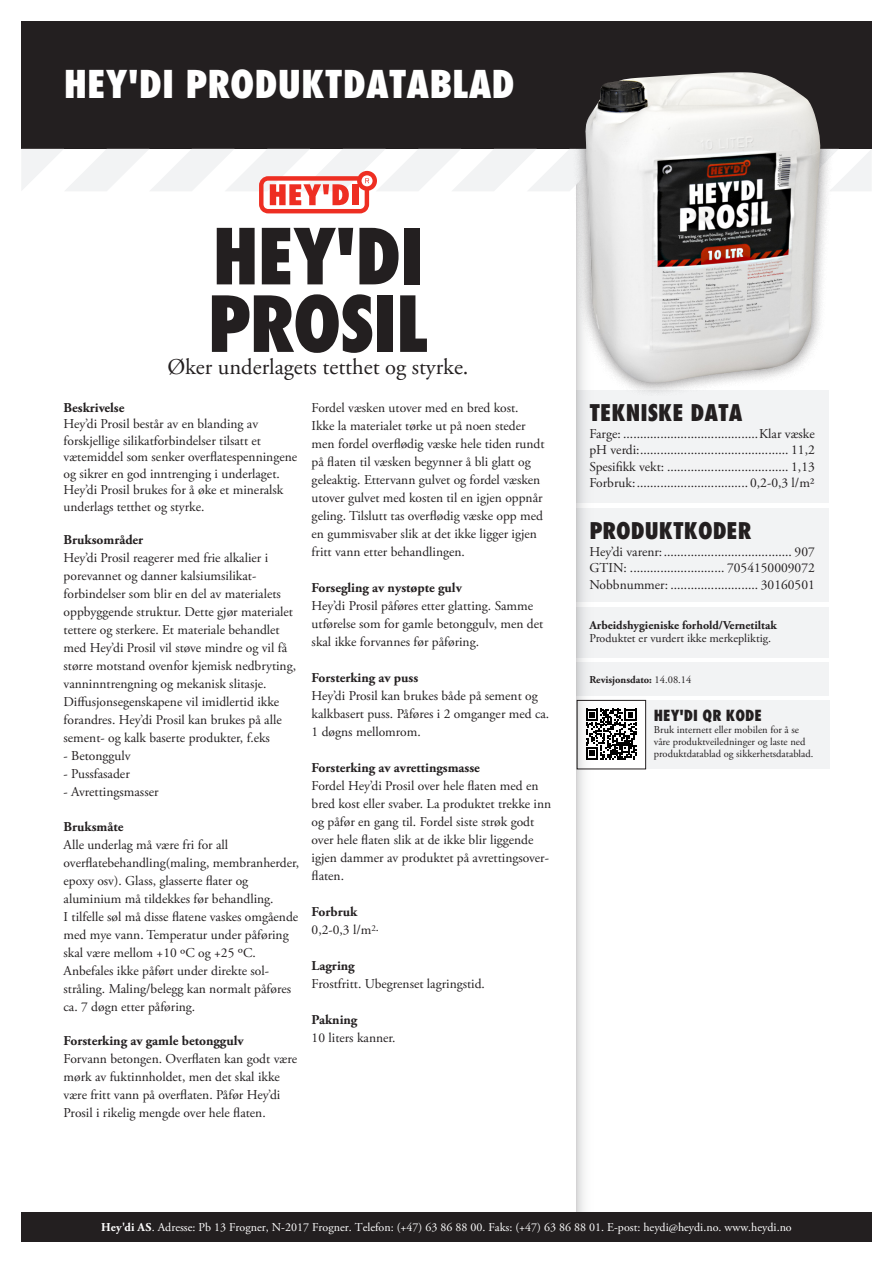
<style>
.page{position:relative;width:893px;height:1263px;background:#fff}
.page>*{position:absolute;margin:0;border:0;box-sizing:border-box;transform-origin:0 0}
.t1{font:800 condensed 75px/67.5px "Futura";letter-spacing:-.025em;color:#231f20}
.t2{font:800 condensed 37.5px "Futura";color:#fff}
.t3{font:22.5px "Adobe Garamond Pro";color:#231f20}
.t4{font:800 condensed 22.5px "Futura";color:#231f20}
.t5{font:800 condensed 15px "Futura";color:#231f20}
.t6{font:13.5px/18px "Adobe Garamond Pro";color:#231f20}
.t7{font:700 13.5px "Adobe Garamond Pro";color:#231f20}
.t8{font:12px "Adobe Garamond Pro";color:#fff}
.t9{font:700 12px "Adobe Garamond Pro";color:#231f20}
.t10{font:12px "Adobe Garamond Pro";color:#231f20}
.t11{font:10.5px/12px "Adobe Garamond Pro";color:#231f20}
.t12{font:700 10.5px "Adobe Garamond Pro";color:#231f20}
.s1{font-weight:400}
.s2{font-weight:700}
</style>
<div class="page">
<div style="left:21px;top:21px;width:851px;height:128px;background:#231f20"></div>
<div style="left:21px;top:1212px;width:851px;height:30px;background:#231f20"></div>
<div style="left:577px;top:700px;width:69px;height:69px;border:1px solid #231f20"></div>
<div style="left:646px;top:700px;width:183px;height:69px;background:#f2f3f4"></div>
<svg style="left:598px;top:709px;width:39px;height:51px"></svg>
<div style="left:577px;top:663px;width:252px;height:33px;background:#f2f3f4"></div>
<div style="left:577px;top:390px;width:252px;height:113px;background:#f2f3f4"></div>
<div style="left:577px;top:508px;width:252px;height:94px;background:#f2f3f4"></div>
<div style="left:577px;top:607px;width:252px;height:51px;background:#f2f3f4"></div>
<svg style="left:577px;top:396px;width:21px;height:816px"></svg>
<svg style="left:22px;top:149px;width:849px;height:64px"></svg>
<div style="left:570px;top:57px;width:263px;height:339px;background:#231f20;opacity:.5"></div>
<img style="left:585px;top:72px;width:236px;height:311px">
<p class="t2" style="left:64px;top:60px;width:452px">HEY'DI PRODUKTDATABLAD</p>
<p class="t1" style="left:207px;top:222px;width:223px">HEY'DI<br>PROSIL</p>
<p class="t3" style="left:167px;top:354px;width:303px">Øker underlagets tetthet og styrke.</p>
<p class="t7" style="left:64px;top:400px;width:62px">Beskrivelse</p>
<p class="t6" style="left:64px;top:416px;width:196px">Hey’di Prosil består av en blanding av</p>
<p class="t6" style="left:64px;top:432px;width:199px">forskjellige silikatforbindelser tilsatt et</p>
<p class="t6" style="left:64px;top:449px;width:235px;line-height:16.5px">vætemiddel som senker overflatespenningene og sikrer en god inntrenging i underlaget.<br>Hey’di Prosil brukes for å øke et mineralsk underlags tetthet og styrke.</p>
<p class="t7" style="left:64px;top:532px;width:81px">Bruksområder</p>
<p class="t6" style="left:64px;top:549px;width:206px">Hey’di Prosil reagerer med frie alkalier i porevannet og danner kalsiumsilikat-</p>
<p class="t6" style="left:64px;top:585px;width:234px">forbindelser som blir en del av materialets oppbyggende struktur. Dette gjør materialet tettere og sterkere. Et materiale behandlet med Hey’di Prosil vil støve mindre og vil få større motstand ovenfor kjemisk nedbryting, vanninntrengning og mekanisk slitasje.</p>
<p class="t6" style="left:64px;top:693px;width:220px">Diffusjonsegenskapene vil imidlertid ikke forandres. Hey’di Prosil kan brukes på alle sement- og kalk baserte produkter, f.eks</p>
<p class="t6" style="left:64px;top:747px;width:69px">- Betonggulv</p>
<p class="t6" style="left:64px;top:765px;width:68px">- Pussfasader</p>
<p class="t6" style="left:64px;top:783px;width:96px">- Avrettingsmasser</p>
<p class="t7" style="left:64px;top:818px;width:61px">Bruksmåte</p>
<p class="t6" style="left:64px;top:836px;width:237px">Alle underlag må være fri for all overflatebehandling(maling, membranherder, epoxy osv). Glass, glasserte flater og</p>
<p class="t6" style="left:64px;top:890px;width:212px">aluminium må tildekkes før behandling.</p>
<p class="t6" style="left:64px;top:908px;width:236px">I tilfelle søl må disse flatene vaskes omgående med mye vann. Temperatur under påføring skal være mellom +10 ºC og +25 oC.</p>
<p class="t6" style="left:64px;top:962px;width:229px">Anbefales ikke påført under direkte sol&shy;stråling. Maling/belegg kan normalt påføres ca. 7 døgn etter påføring.</p>
<p class="t7" style="left:64px;top:1033px;width:182px">Forsterking av gamle betonggulv</p>
<p class="t6" style="left:64px;top:1050px;width:235px">Forvann betongen. Overflaten kan godt være mørk av fuktinnholdet, men det skal ikke være fritt vann på overflaten. Påfør Hey’di Prosil i rikelig mengde over hele flaten.</p>
<p class="t6" style="left:312px;top:399px;width:234px">Fordel væsken utover med en bred kost.<br>Ikke la materialet tørke ut på noen steder men fordel overflødig væske hele tiden rundt på flaten til væsken begynner å bli glatt og geleaktig. Ettervann gulvet og fordel væsken utover gulvet med kosten til en igjen oppnår geling. Tilslutt tas overflødig væske opp med en gummisvaber slik at det ikke ligger igjen fritt vann etter behandlingen.</p>
<p class="t7" style="left:312px;top:580px;width:152px">Forsegling av nystøpte gulv</p>
<p class="t6" style="left:312px;top:597px;width:233px">Hey’di Prosil påføres etter glatting. Samme utførelse som for gamle betonggulv, men det skal ikke forvannes før påføring.</p>
<p class="t7" style="left:312px;top:670px;width:108px">Forsterking av puss</p>
<p class="t6" style="left:312px;top:687px;width:239px">Hey’di Prosil kan brukes både på sement og kalkbasert puss. Påføres i 2 omganger med ca.<br>1 døgns mellomrom.</p>
<p class="t7" style="left:312px;top:760px;width:170px">Forsterking av avrettingsmasse</p>
<p class="t6" style="left:312px;top:777px;width:241px">Fordel Hey’di Prosil over hele flaten med en bred kost eller svaber. La produktet trekke inn og påfør en gang til. Fordel siste strøk godt over hele flaten slik at de ikke blir liggende igjen dammer av produktet på avrettingsover&shy;flaten.</p>
<p class="t7" style="left:312px;top:904px;width:47px">Forbruk</p>
<p class="t6" style="left:312px;top:921px;width:69px">0,2-0,3 l/m<sup>2</sup><sup>.</sup></p>
<p class="t7" style="left:312px;top:958px;width:45px">Lagring</p>
<p class="t6" style="left:312px;top:975px;width:175px">Frostfritt. Ubegrenset lagringstid.</p>
<p class="t7" style="left:312px;top:1012px;width:47px">Pakning</p>
<p class="t6" style="left:312px;top:1029px;width:85px">10 liters kanner.</p>
<p class="t4" style="left:589px;top:399px;width:155px">TEKNISKE DATA</p>
<p class="t6" style="left:589px;top:425px;width:227px">Farge: ........................................Klar væske</p>
<p class="t6" style="left:589px;top:441px;width:227px">pH verdi:............................................ 11,2</p>
<p class="t6" style="left:589px;top:458px;width:227px">Spesifikk vekt: .................................... 1,13</p>
<p class="t6" style="left:589px;top:474px;width:227px">Forbruk:................................. 0,2-0,3 l/m2</p>
<p class="t4" style="left:589px;top:517px;width:163px">PRODUKTKODER</p>
<p class="t6" style="left:589px;top:543px;width:227px">Hey’di varenr:...................................... 907</p>
<p class="t6" style="left:589px;top:559px;width:227px">GTIN: ............................ 7054150009072</p>
<p class="t6" style="left:589px;top:576px;width:227px">Nobbnummer: .......................... 30160501</p>
<p class="t9" style="left:589px;top:618px;width:189px">Arbeidshygieniske forhold/Vernetiltak</p>
<p class="t10" style="left:589px;top:631px;width:183px">Produktet er vurdert ikke merkepliktig.</p>
<p class="t12" style="left:589px;top:673px;width:103px">Revisjonsdato: <span class="s1">14.08.14</span></p>
<p class="t5" style="left:654px;top:706px;width:110px">HEY'DI QR KODE</p>
<p class="t11" style="left:654px;top:724px;width:161px">Bruk internett eller mobilen for å se våre produktveiledninger og laste ned produktdatablad og sikkerhetsdatablad.</p>
<p class="t8" style="left:101px;top:1220px;width:692px"><span class="s2">Hey'di AS</span>. Adresse: Pb 13 Frogner, N-2017 Frogner. Telefon: (+47) 63 86 88 00. Faks: (+47) 63 86 88 01. E-post: heydi@heydi.no. www.heydi.no</p>
</div>
